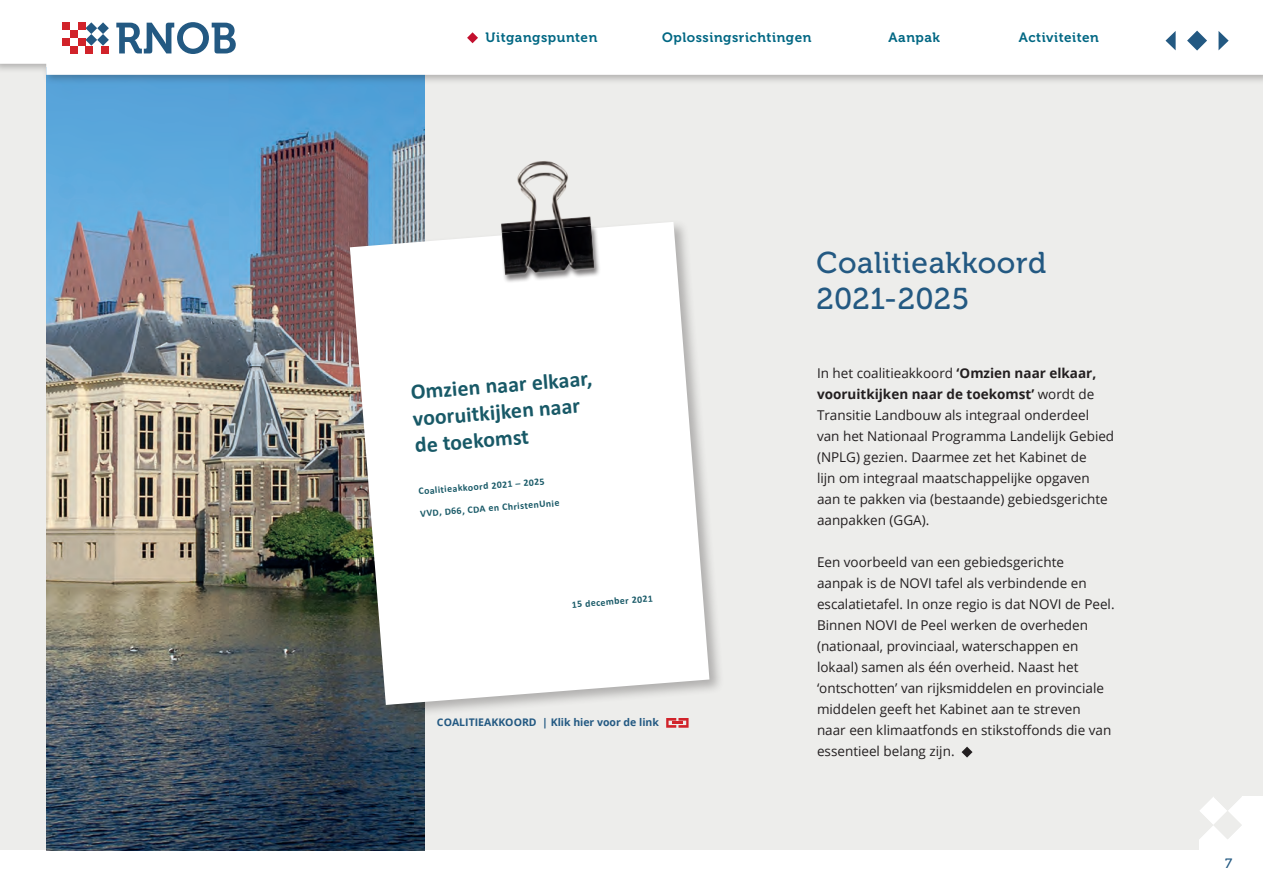
<style>
.page{position:relative;width:1263px;height:893px;background:#fff}
.page>*{position:absolute;margin:0;border:0;box-sizing:border-box;transform-origin:0 0}
.t1{font:30px/36px "Museo 500";letter-spacing:.02em;color:#235982}
.t2{font:700 21.75px/26.8px "Calibri";color:#185967}
.t3{font:13.5px/21px "Open Sans";color:#231f20}
.t4{font:13.5px "Museo 700";letter-spacing:.04em;color:#006783}
.t5{font:13.5px "Museo 500";color:#235982}
.t6{font:700 10.5px "Open Sans";color:#235982}
.t7{font:700 9.75px "Calibri";color:#185967}
.s1{font-weight:700}
</style>
<div class="page">
<div style="left:0;top:60px;width:1263px;height:796px;background:#ededeb"></div>
<div style="left:1199px;top:796px;width:64px;height:60px;background:#fff"></div>
<div style="left:0;top:851px;width:1263px;height:42px;background:#fff"></div>
<img style="left:46px;top:85px;width:379px;height:766px">
<svg style="left:961px;top:747px;width:11px;height:11px"></svg>
<div style="left:347px;top:219px;width:377px;height:500px;background:#231f20;opacity:.3"></div>
<svg style="left:350px;top:222px;width:359px;height:483px;background:#f2f2f2"></svg>
<img style="left:474px;top:223px;width:150px;height:74px">
<img style="left:468px;top:161px;width:151px;height:74px">
<svg style="left:1199px;top:796px;width:43px;height:43px"></svg>
<svg style="left:666px;top:718px;width:22px;height:10px"></svg>
<div style="left:0;top:0;width:1263px;height:85px;background:#231f20;opacity:.3"></div>
<svg style="left:0;top:0;width:1263px;height:75px"></svg>
<svg style="left:85px;top:22px;width:24px;height:24px"></svg>
<div style="left:62px;top:22px;width:8px;height:8px;background:#d1232a"></div>
<div style="left:78px;top:22px;width:8px;height:8px;background:#d1232a"></div>
<div style="left:70px;top:30px;width:8px;height:8px;background:#d1232a"></div>
<div style="left:70px;top:46px;width:8px;height:7px;background:#d1232a"></div>
<div style="left:86px;top:46px;width:7px;height:7px;background:#d1232a"></div>
<div style="left:101px;top:46px;width:8px;height:7px;background:#d1232a"></div>
<div style="left:62px;top:38px;width:8px;height:8px;background:#d1232a"></div>
<div style="left:78px;top:38px;width:8px;height:8px;background:#d1232a"></div>
<svg style="left:116px;top:22px;width:120px;height:32px"></svg>
<svg style="left:1165px;top:31px;width:10px;height:19px"></svg>
<svg style="left:1218px;top:31px;width:10px;height:19px"></svg>
<svg style="left:1187px;top:31px;width:20px;height:20px"></svg>
<svg style="left:467px;top:32px;width:11px;height:11px"></svg>
<p class="t4" style="left:486px;top:30px;width:113px">Uitgangspunten</p>
<p class="t4" style="left:662px;top:30px;width:151px">Oplossingsrichtingen</p>
<p class="t4" style="left:888px;top:30px;width:53px">Aanpak</p>
<p class="t4" style="left:1019px;top:30px;width:82px">Activiteiten</p>
<h2 class="t2" style="left:410px;top:377px;width:183px;rotate:-4deg">Omzien naar elkaar, vooruitkijken naar de toekomst</h2>
<p class="t7" style="left:418px;top:485px;width:128px;rotate:-5deg">Coalitieakkoord 2021 – 2025</p>
<p class="t7" style="left:420px;top:507px;width:141px;rotate:-5deg">VVD, D66, CDA en ChristenUnie</p>
<p class="t7" style="left:571px;top:598px;width:83px;rotate:-5deg">15 december 2021</p>
<p class="t6" style="left:437px;top:715px;width:224px">COALITIEAKKOORD | Klik hier voor de link</p>
<h1 class="t1" style="left:816px;top:245px;width:231px">Coalitieakkoord<br>2021-2025</h1>
<p class="t3" style="left:817px;top:362px;width:299px">In het coalitieakkoord <span class="s1">‘Omzien naar elkaar, vooruitkijken naar de toekomst’</span> wordt de Transitie Landbouw als integraal onderdeel van het Nationaal Programma Landelijk Gebied (NPLG) gezien. Daarmee zet het Kabinet de<br>lijn om integraal maatschappelijke opgaven aan te pakken via (bestaande) gebiedsgerichte aanpakken (GGA).</p>
<p class="t3" style="left:817px;top:551px;width:299px">Een voorbeeld van een gebiedsgerichte<br>aanpak is de NOVI tafel als verbindende en escalatietafel. In onze regio is dat NOVI de Peel.<br>Binnen NOVI de Peel werken de overheden (nationaal, provinciaal, waterschappen en lokaal) samen als één overheid. Naast het ‘ontschotten’ van rijksmiddelen en provinciale middelen geeft het Kabinet aan te streven<br>naar een klimaatfonds en stikstoffonds die van essentieel belang zijn.</p>
<p class="t5" style="left:1225px;top:855px;width:9px">7</p>
</div>
